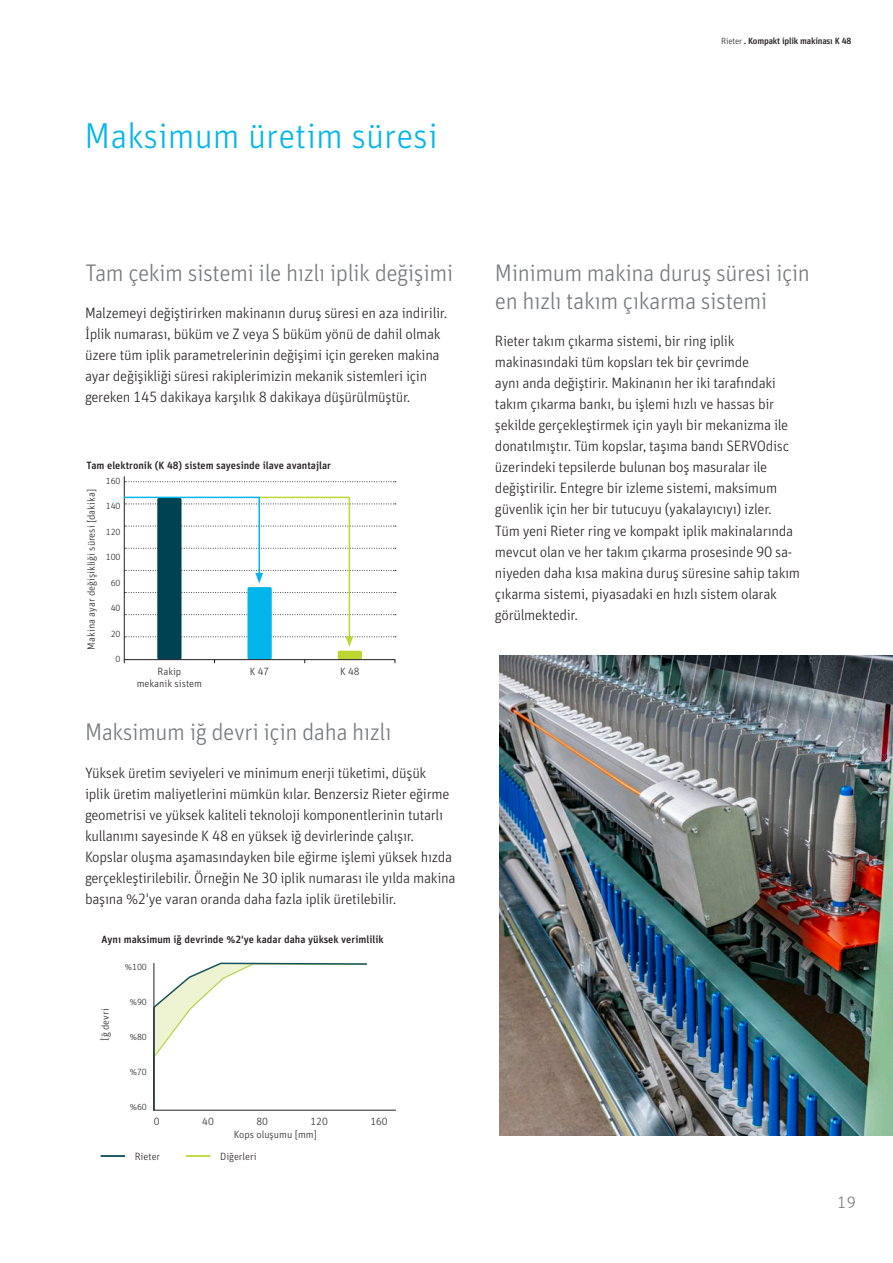
<style>
.page{position:relative;width:893px;height:1263px;background:#fff}
.page>*{position:absolute;margin:0;border:0;box-sizing:border-box;transform-origin:0 0}
.t1{font:300 36px "Unit Pro";color:#02b5eb}
.t2{font:300 24px/28.5px "Unit Pro";letter-spacing:-.02em;color:#76787b}
.t3{font:300 16.5px "Unit Pro";color:#76787b}
.t4{font:300 15px/21px "Unit Pro";letter-spacing:-.02em;color:#231f20}
.t5{font:300 10.5px "Unit Pro";color:#231f20}
.t6{font:500 10.5px "Unit Pro";color:#231f20}
.t7{font:300 9px "Unit Pro";color:#231f20}
.t8{font:500 9px "Unit Pro";letter-spacing:-.02em;color:#231f20}
.s1{font-weight:300}
</style>
<div class="page">
<svg style="left:153px;top:962px;width:215px;height:149px"></svg>
<hr style="left:154px;top:1110px;width:242px;height:1px;background:#231f20">
<hr style="left:154px;top:963px;width:1px;height:147px;background:#231f20">
<hr style="left:186px;top:1155px;width:24px;height:2px;background:#bed630">
<hr style="left:101px;top:1155px;width:24px;height:2px;background:#004251">
<svg style="left:125px;top:481px;width:271px;height:1px"></svg>
<div style="left:157px;top:498px;width:25px;height:162px;background:#004251;border-radius:2px"></div>
<div style="left:247px;top:587px;width:25px;height:73px;background:#02b5eb;border-radius:2px"></div>
<div style="left:338px;top:651px;width:24px;height:9px;background:#bed630;border-radius:2px"></div>
<hr style="left:124px;top:477px;width:1px;height:183px;background:#231f20">
<hr style="left:124px;top:659px;width:271px;height:1px;background:#231f20">
<svg style="left:123px;top:496px;width:273px;height:151px"></svg>
<img style="left:500px;top:655px;width:393px;height:480px">
<h1 class="t1" style="left:85px;top:110px;width:355px">Maksimum üretim süresi</h1>
<p class="t8" style="left:721px;top:34px;width:132px"><span class="s1">Rieter</span> . Kompakt iplik makinası K 48</p>
<h2 class="t2" style="left:85px;top:257px;width:370px">Tam çekim sistemi ile hızlı iplik değişimi</h2>
<p class="t4" style="left:85px;top:302px;width:364px">Malzemeyi değiştirirken makinanın duruş süresi en aza indirilir.<br>İplik numarası, büküm ve Z veya S büküm yönü de dahil olmak üzere tüm iplik parametrelerinin değişimi için gereken makina ayar değişikliği süresi rakiplerimizin mekanik sistemleri için gereken 145 dakikaya karşılık 8 dakikaya düşürülmüştür.</p>
<p class="t6" style="left:87px;top:458px;width:246px">Tam elektronik (K 48) sistem sayesinde ilave avantajlar</p>
<p class="t7" style="left:106px;top:475px;width:16px">160</p>
<p class="t7" style="left:106px;top:500px;width:16px">140</p>
<p class="t7" style="left:106px;top:525px;width:16px">120</p>
<p class="t7" style="left:106px;top:551px;width:16px">100</p>
<p class="t7" style="left:111px;top:576px;width:11px">60</p>
<p class="t7" style="left:111px;top:602px;width:11px">40</p>
<p class="t7" style="left:111px;top:627px;width:11px">20</p>
<p class="t7" style="left:116px;top:653px;width:6px">0</p>
<p class="t5" style="left:157px;top:664px;width:25px">Rakip</p>
<p class="t5" style="left:250px;top:664px;width:21px">K 47</p>
<p class="t5" style="left:340px;top:664px;width:21px">K 48</p>
<p class="t5" style="left:137px;top:676px;width:67px">mekanik sistem</p>
<p class="t5" style="left:84px;top:649px;width:162px;rotate:-90deg">Makina ayar değişikliği süresi [dakika]</p>
<h2 class="t2" style="left:85px;top:716px;width:308px">Maksimum iğ devri için daha hızlı</h2>
<p class="t4" style="left:85px;top:761px;width:372px">Yüksek üretim seviyeleri ve minimum enerji tüketimi, düşük<br>iplik üretim maliyetlerini mümkün kılar. Benzersiz Rieter eğirme geometrisi ve yüksek kaliteli teknoloji komponentlerinin tutarlı kullanımı sayesinde K 48 en yüksek iğ devirlerinde çalışır.<br>Kopslar oluşma aşamasındayken bile eğirme işlemi yüksek hızda gerçekleştirilebilir. Örneğin Ne 30 iplik numarası ile yılda makina başına %2'ye varan oranda daha fazla iplik üretilebilir.</p>
<p class="t6" style="left:102px;top:931px;width:284px">Aynı maksimum iğ devrinde %2'ye kadar daha yüksek verimlilik</p>
<p class="t5" style="left:98px;top:1040px;width:34px;rotate:-90deg">İğ devri</p>
<p class="t7" style="left:125px;top:961px;width:24px">%100</p>
<p class="t7" style="left:130px;top:996px;width:19px">%90</p>
<p class="t7" style="left:130px;top:1031px;width:19px">%80</p>
<p class="t7" style="left:130px;top:1066px;width:19px">%70</p>
<p class="t7" style="left:130px;top:1101px;width:19px">%60</p>
<p class="t5" style="left:154px;top:1114px;width:7px">0</p>
<p class="t5" style="left:202px;top:1114px;width:13px">40</p>
<p class="t5" style="left:256px;top:1114px;width:13px">80</p>
<p class="t5" style="left:310px;top:1114px;width:19px">120</p>
<p class="t5" style="left:370px;top:1114px;width:19px">160</p>
<p class="t5" style="left:234px;top:1127px;width:85px">Kops oluşumu [mm]</p>
<p class="t5" style="left:135px;top:1149px;width:27px">Rieter</p>
<p class="t5" style="left:220px;top:1149px;width:38px">Diğerleri</p>
<h2 class="t2" style="left:495px;top:257px;width:316px">Minimum makina duruş süresi için en hızlı takım çıkarma sistemi</h2>
<p class="t4" style="left:495px;top:330px;width:307px">Rieter takım çıkarma sistemi, bir ring iplik makinasındaki tüm kopsları tek bir çevrimde<br>aynı anda değiştirir. Makinanın her iki tarafındaki takım çıkarma bankı, bu işlemi hızlı ve hassas bir şekilde gerçekleştirmek için yaylı bir mekanizma ile donatılmıştır. Tüm kopslar, taşıma bandı SERVOdisc üzerindeki tepsilerde bulunan boş masuralar ile değiştirilir. Entegre bir izleme sistemi, maksimum güvenlik için her bir tutucuyu (yakalayıcıyı) izler.<br>Tüm yeni Rieter ring ve kompakt iplik makinalarında mevcut olan ve her takım çıkarma prosesinde 90 sa&shy;niyeden daha kısa makina duruş süresine sahip takım çıkarma sistemi, piyasadaki en hızlı sistem olarak görülmektedir.</p>
<p class="t3" style="left:838px;top:1191px;width:20px">19</p>
</div>
